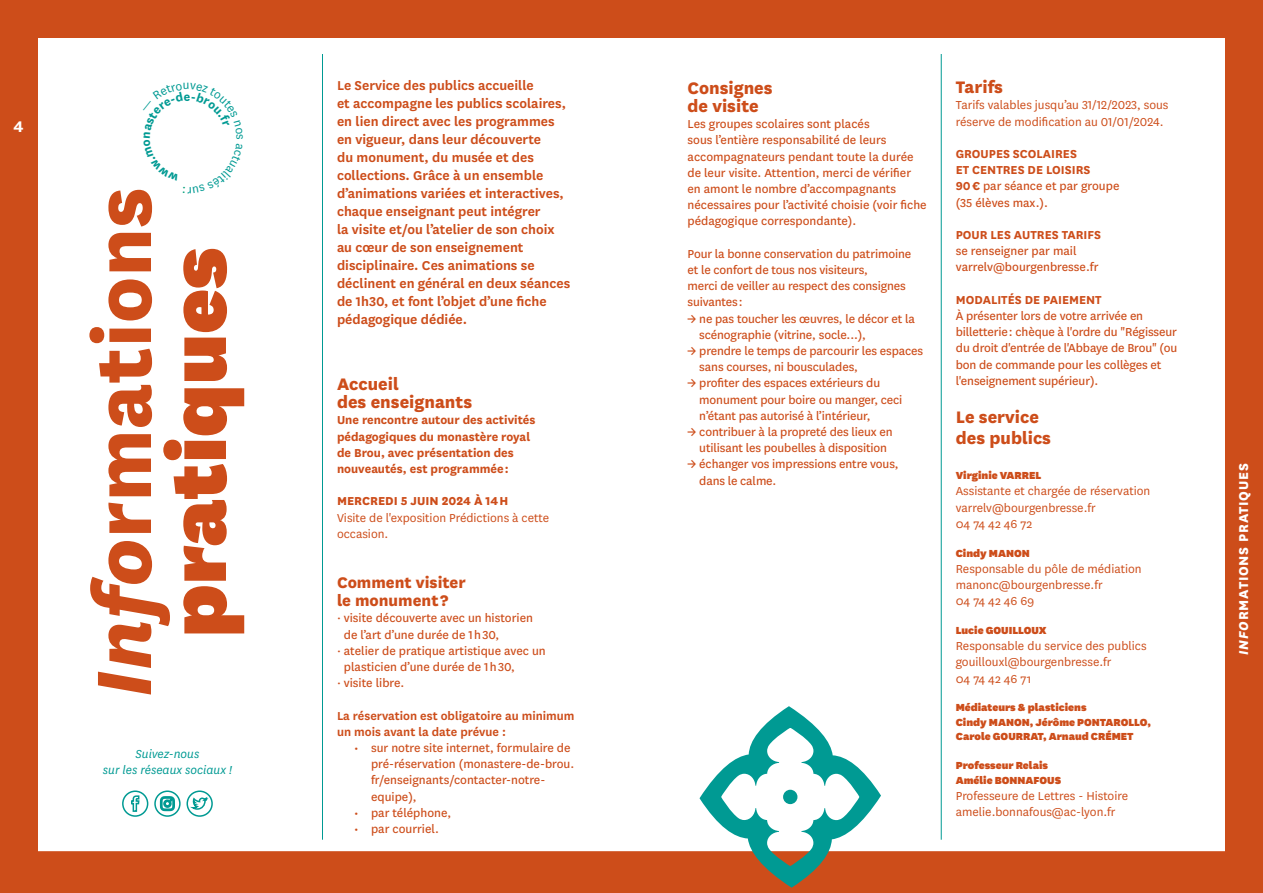
<style>
.page{position:relative;width:1263px;height:893px;background:#fff}
.page>*{position:absolute;margin:0;border:0;box-sizing:border-box;transform-origin:0 0}
.t1{font:900 90px/75px "National";color:#cd4d1a;text-align:center}
.t2{font:800 19.5px/18px "National";color:#cd4d1a}
.t3{font:800 18px/18px "National";color:#cd4d1a}
.t4{font:700 18px "National";color:#fff}
.t5{font:600 15px/18px "National";color:#cd4d1a}
.t6{font:800 15px "National";letter-spacing:.05em;color:#fff}
.t7{font:13.5px/16.2px "National";letter-spacing:-.01em;color:#cd4d1a}
.t8{font:13.5px/16.2px "National";color:#cd4d1a}
.t9{font:700 13.5px/16.2px "National";color:#cd4d1a}
.t10{font:600 13.5px/16.2px "National";color:#cd4d1a}
.t11{font:italic 13.5px/16.2px "National";color:#009a93;text-align:center}
.t12{font:800 13.5px "National";color:#cd4d1a}
.t13{font:900 12px/14.4px "National";color:#cd4d1a}
.s1{font-weight:800;font-style:italic}
.s2{font-weight:800}
.s3{font-weight:400}
.s4{font-style:italic}
</style>
<div class="page">
<hr style="left:941px;top:54px;width:1px;height:786px;background:#009a93">
<hr style="left:322px;top:54px;width:1px;height:786px;background:#009a93">
<div style="left:0;top:855px;width:1263px;height:38px;background:#cd4d1a"></div>
<div style="left:0;top:0;width:1263px;height:38px;background:#cd4d1a"></div>
<div style="left:122px;top:790px;width:26px;height:27px;border:2px solid #009a93;border-radius:12px"></div>
<svg style="left:131px;top:795px;width:9px;height:17px"></svg>
<div style="left:154px;top:790px;width:27px;height:27px;border:2px solid #009a93;border-radius:12px"></div>
<svg style="left:159px;top:795px;width:17px;height:17px"></svg>
<div style="left:186px;top:790px;width:27px;height:27px;border:2px solid #009a93;border-radius:12px"></div>
<svg style="left:191px;top:795px;width:19px;height:15px"></svg>
<svg style="left:699px;top:706px;width:182px;height:182px"></svg>
<div style="left:783px;top:790px;width:14px;height:14px;background:#009a93;border-radius:50%"></div>
<div style="left:0;top:0;width:38px;height:893px;background:#cd4d1a"></div>
<div style="left:1225px;top:0;width:38px;height:893px;background:#cd4d1a"></div>
<h3 class="t4" style="left:14px;top:113px;width:12px">4</h3>
<h1 class="t1" style="left:80px;top:697px;width:512px;rotate:-90deg"><span class="s1">Info</span><span class="s2">rmations </span>pratiques</h1>
<p class="t11" style="left:103px;top:745px;width:131px">Suivez-nous<br>sur les réseaux sociaux !</p>
<p class="t5" style="left:337px;top:75px;width:235px">Le Service des publics accueille<br>et accompagne les publics scolaires, en lien direct avec les programmes en vigueur, dans leur découverte<br>du monument, du musée et des collections. Grâce à un ensemble d’animations variées et interactives, chaque enseignant peut intégrer<br>la visite et/ou l’atelier de son choix au cœur de son enseignement disciplinaire. Ces animations se déclinent en général en deux séances de 1h30, et font l’objet d’une fiche pédagogique dédiée.</p>
<h2 class="t2" style="left:337px;top:374px;width:137px">Accueil<br>des enseignants</h2>
<p class="t9" style="left:337px;top:411px;width:200px">Une rencontre autour des activités pédagogiques du monastère royal de Brou, avec présentation des nouveautés, est programmée :</p>
<p class="t12" style="left:337px;top:491px;width:173px">MERCREDI 5 JUIN 2024 À 14 H</p>
<p class="t8" style="left:337px;top:509px;width:214px">Visite de l'exposition Prédictions à cette occasion.</p>
<h3 class="t3" style="left:337px;top:572px;width:130px">Comment visiter le monument ?</h3>
<p class="t7" style="left:337px;top:609px;width:198px">· visite découverte avec un historien</p>
<p class="t7" style="left:344px;top:626px;width:157px">de l’art d’une durée de 1 h 30,</p>
<p class="t7" style="left:337px;top:642px;width:210px">· atelier de pratique artistique avec un</p>
<p class="t7" style="left:344px;top:658px;width:173px">plasticien d’une durée de 1 h 30,</p>
<p class="t7" style="left:337px;top:674px;width:69px">· visite libre.</p>
<p class="t10" style="left:337px;top:706px;width:239px">La réservation est obligatoire au minimum un mois avant la date prévue :</p>
<p class="t7" style="left:371px;top:739px;width:205px;text-indent:-17px">• sur notre site internet, formulaire de pré-réservation (monastere-de-brou. fr/enseignants/contacter-notre&shy;equipe),</p>
<p class="t7" style="left:354px;top:804px;width:99px">• par téléphone,</p>
<p class="t7" style="left:354px;top:820px;width:87px">• par courriel.</p>
<h2 class="t2" style="left:687px;top:77px;width:87px">Consignes de visite</h2>
<p class="t7" style="left:687px;top:115px;width:241px">Les groupes scolaires sont placés<br>sous l’entière responsabilité de leurs accompagnateurs pendant toute la durée de leur visite. Attention, merci de vérifier en amont le nombre d’accompagnants nécessaires pour l’activité choisie (voir fiche pédagogique correspondante).</p>
<p class="t7" style="left:687px;top:245px;width:225px">Pour la bonne conservation du patrimoine et le confort de tous nos visiteurs,<br>merci de veiller au respect des consignes suivantes :</p>
<p class="t7" style="left:699px;top:310px;width:217px;text-indent:-12px">→ ne pas toucher les œuvres, le décor et la scénographie (vitrine, socle...),</p>
<p class="t7" style="left:699px;top:342px;width:225px;text-indent:-12px">→ prendre le temps de parcourir les espaces sans courses, ni bousculades,</p>
<p class="t7" style="left:699px;top:374px;width:205px;text-indent:-12px">→ profiter des espaces extérieurs du monument pour boire ou manger, ceci n’étant pas autorisé à l’intérieur,</p>
<p class="t7" style="left:687px;top:423px;width:207px;text-align:center">→ contribuer à la propreté des lieux en utilisant les poubelles à disposition</p>
<p class="t7" style="left:699px;top:455px;width:201px;text-indent:-12px">→ échanger vos impressions entre vous, dans le calme.</p>
<h2 class="t2" style="left:956px;top:77px;width:49px">Tarifs</h2>
<p class="t8" style="left:956px;top:97px;width:214px">Tarifs valables jusqu’au 31/12/2023, sous réserve de modification au 01/01/2024.</p>
<p class="t9" style="left:956px;top:145px;width:165px">GROUPES SCOLAIRES<br>ET CENTRES DE LOISIRS<br>90 € <span class="s3">par séance et par groupe (35 élèves max.).</span></p>
<p class="t9" style="left:956px;top:226px;width:147px">POUR LES AUTRES TARIFS</p>
<p class="t7" style="left:956px;top:242px;width:144px">se renseigner par mail varrelv@bourgenbresse.fr</p>
<p class="t9" style="left:956px;top:291px;width:147px">MODALITÉS DE PAIEMENT</p>
<p class="t7" style="left:956px;top:307px;width:223px">À présenter lors de votre arrivée en billetterie : chèque à l'ordre du "Régisseur du droit d'entrée de l'Abbaye de Brou" (ou bon de commande pour les collèges et l'enseignement supérieur).</p>
<h2 class="t2" style="left:956px;top:404px;width:97px;line-height:21.6px">Le service des publics</h2>
<p class="t13" style="left:956px;top:468px;width:87px">Virginie VARREL</p>
<p class="t8" style="left:956px;top:483px;width:196px">Assistante et chargée de réservation varrelv@bourgenbresse.fr<br>04 74 42 46 72</p>
<p class="t13" style="left:956px;top:545px;width:76px">Cindy MANON</p>
<p class="t8" style="left:956px;top:560px;width:187px">Responsable du pôle de médiation manonc@bourgenbresse.fr<br>04 74 42 46 69</p>
<p class="t13" style="left:956px;top:622px;width:92px">Lucie GOUILLOUX</p>
<p class="t8" style="left:956px;top:637px;width:192px">Responsable du service des publics gouillouxl@bourgenbresse.fr<br>04 74 42 46 71</p>
<p class="t13" style="left:956px;top:700px;width:197px">Médiateurs &amp; plasticiens<br>Cindy MANON, Jérôme PONTAROLLO,<br>Carole GOURRAT, Arnaud CRÉMET</p>
<p class="t13" style="left:956px;top:757px;width:107px">Professeur Relais<br>Amélie BONNAFOUS</p>
<p class="t8" style="left:956px;top:787px;width:174px">Professeure de Lettres - Histoire amelie.bonnafous@ac-lyon.fr</p>
<p class="t6" style="left:1233px;top:655px;width:193px;rotate:-90deg"><span class="s4">INFO</span>RMATIONS PRATIQUES</p>
</div>
